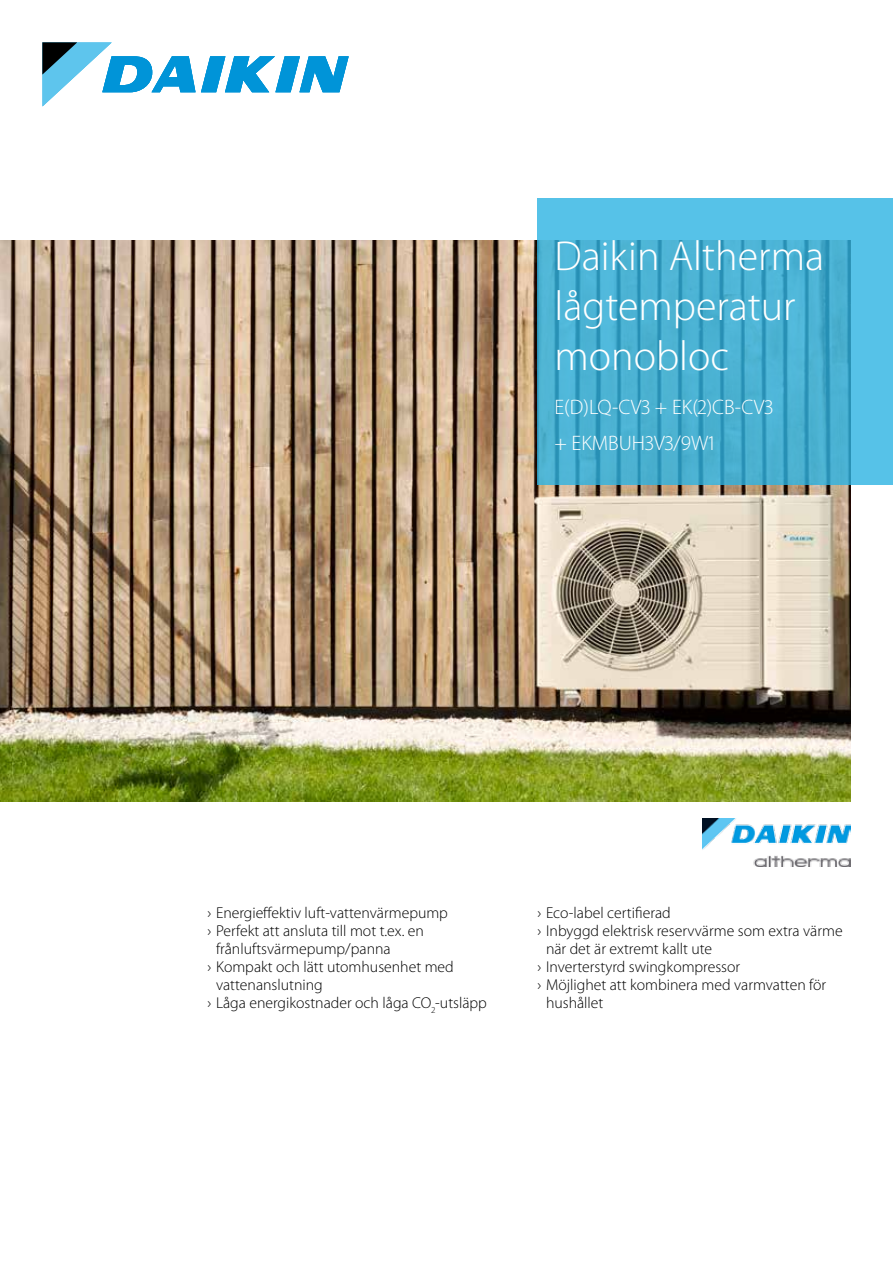
<style>
.page{position:relative;width:893px;height:1263px;background:#fff}
.page>*{position:absolute;margin:0;border:0;box-sizing:border-box;transform-origin:0 0}
.t1{font:300 42px/49.9px "Myriad Pro";color:#fff}
.t2{font:300 21px/36px "Myriad Pro";color:#fff}
.t3{font:300 15.75px "Myriad Pro";color:#000}
</style>
<div class="page">
<svg style="left:43px;top:43px;width:306px;height:63px"></svg>
<img style="left:702px;top:819px;width:148px;height:48px">
<img style="left:0;top:241px;width:850px;height:561px">
<svg style="left:537px;top:198px;width:356px;height:286px;background:#49b2d4"></svg>
<h1 class="t1" style="left:554px;top:235px;width:271px">Daikin Altherma lågtemperatur monobloc</h1>
<h2 class="t2" style="left:554px;top:391px;width:220px">E(D)LQ-CV3 + EK(2)CB-CV3 + EKMBUH3V3/9W1</h2>
<p class="t3" style="left:207px;top:907px;width:242px">› Energieffektiv luft-vattenvärmepump</p>
<p class="t3" style="left:207px;top:925px;width:218px">› Perfekt att ansluta till mot t.ex. en</p>
<p class="t3" style="left:216px;top:943px;width:176px">frånluftsvärmepump/panna</p>
<p class="t3" style="left:207px;top:961px;width:248px">› Kompakt och lätt utomhusenhet med</p>
<p class="t3" style="left:216px;top:979px;width:108px">vattenanslutning</p>
<p class="t3" style="left:207px;top:997px;width:281px">› Låga energikostnader och låga CO<sub>2</sub>-utsläpp</p>
<p class="t3" style="left:537px;top:907px;width:135px">› Eco-label certifierad</p>
<p class="t3" style="left:537px;top:925px;width:307px">› Inbyggd elektrisk reservvärme som extra värme</p>
<p class="t3" style="left:546px;top:943px;width:168px">när det är extremt kallt ute</p>
<p class="t3" style="left:537px;top:961px;width:204px">› Inverterstyrd swingkompressor</p>
<p class="t3" style="left:537px;top:979px;width:290px">› Möjlighet att kombinera med varmvatten för</p>
<p class="t3" style="left:546px;top:997px;width:59px">hushållet</p>
</div>
